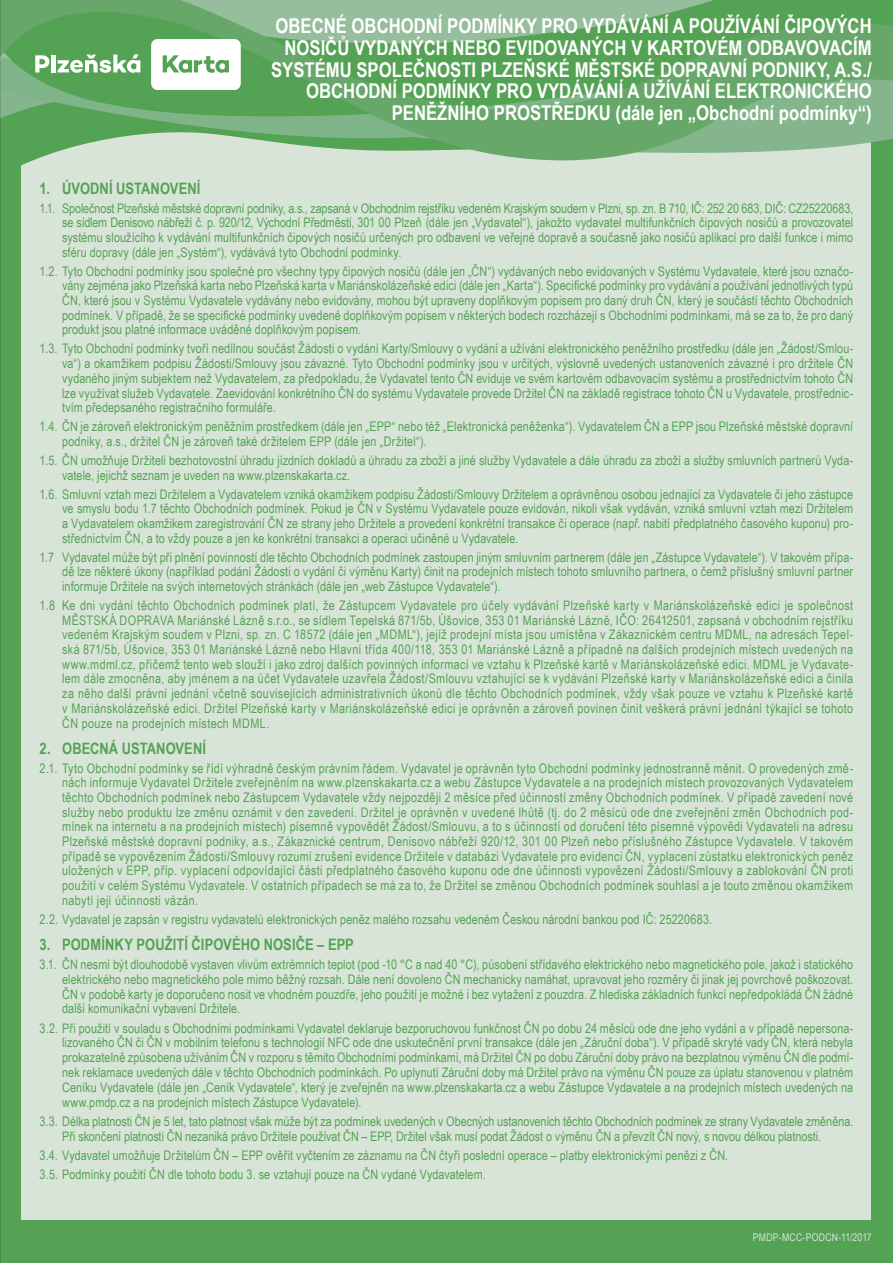
<style>
.page{position:relative;width:893px;height:1263px;background:#54a253}
.page>*{position:absolute;margin:0;border:0;box-sizing:border-box;transform-origin:0 0}
.t1{font:700 20.4px/21.8px "Arial Narrow";color:#fff;text-align:right}
.Styl_odstavce1{font:700 15.75px "Arial Narrow";letter-spacing:.005em;color:#54a253}
.t2{font:13.2px/14.7px "Arial Narrow";letter-spacing:.005em;color:#54a253;text-align:justify}
.t3{font:10.5px "Arial Narrow";letter-spacing:.015em;color:#d9e4d9}
</style>
<div class="page">
<div style="left:22px;top:16px;width:849px;height:1204px;background:#d9e4d9"></div>
<svg style="left:1px;top:0;width:892px;height:161px;background:#71ae74"></svg>
<svg style="left:151px;top:39px;width:90px;height:51px;background:#e6f1e6"></svg>
<svg style="left:35px;top:55px;width:14px;height:17px"></svg>
<hr style="left:51px;top:55px;width:4px;height:17px;background:#fff">
<svg style="left:57px;top:54px;width:83px;height:19px;background:#a2cca1"></svg>
<hr style="left:0;top:0;width:1px;height:1263px;background:#d1d2d4">
<p class="t1" style="left:271px;top:14px;width:602px">OBECNÉ OBCHODNÍ PODMÍNKY PRO VYDÁVÁNÍ A POUŽÍVÁNÍ ČIPOVÝCH NOSIČŮ VYDANÝCH NEBO EVIDOVANÝCH V KARTOVÉM ODBAVOVACÍM SYSTÉMU SPOLEČNOSTI PLZEŇSKÉ MĚSTSKÉ DOPRAVNÍ PODNIKY, A.S./ OBCHODNÍ PODMÍNKY PRO VYDÁVÁNÍ A UŽÍVÁNÍ ELEKTRONICKÉHO PENĚŽNÍHO PROSTŘEDKU (dále jen „Obchodní podmínky“)</p>
<p class="Styl_odstavce1" style="left:40px;top:176px;width:162px">1. ÚVODNÍ USTANOVENÍ</p>
<p class="t2" style="left:62px;top:200px;width:793px;text-indent:-22px">1.1. Společnost Plzeňské městské dopravní podniky, a.s., zapsaná v Obchodním rejstříku vedeném Krajským soudem v Plzni, sp. zn. B 710, IČ: 252 20 683, DIČ: CZ25220683, se sídlem Denisovo nábřeží č. p. 920/12, Východní Předměstí, 301 00 Plzeň (dále jen „Vydavatel“), jakožto vydavatel multifunkčních čipových nosičů a provozovatel systému sloužícího k vydávání multifunkčních čipových nosičů určených pro odbavení ve veřejné dopravě a současně jako nosičů aplikací pro další funkce i mimo sféru dopravy (dále jen „Systém“), vydávává tyto Obchodní podmínky.</p>
<p class="t2" style="left:62px;top:263px;width:793px;text-indent:-22px">1.2. Tyto Obchodní podmínky jsou společné pro všechny typy čipových nosičů (dále jen „ČN“) vydávaných nebo evidovaných v Systému Vydavatele, které jsou označo&shy;vány zejména jako Plzeňská karta nebo Plzeňská karta v Mariánskolázeňské edici (dále jen „Karta“). Specifické podmínky pro vydávání a používání jednotlivých typů ČN, které jsou v Systému Vydavatele vydávány nebo evidovány, mohou být upraveny doplňkovým popisem pro daný druh ČN, který je součástí těchto Obchodních podmínek. V případě, že se specifické podmínky uvedené doplňkovým popisem v některých bodech rozcházejí s Obchodními podmínkami, má se za to, že pro daný produkt jsou platné informace uváděné doplňkovým popisem.</p>
<p class="t2" style="left:62px;top:341px;width:793px;text-indent:-22px">1.3. Tyto Obchodní podmínky tvoří nedílnou součást Žádosti o vydání Karty/Smlouvy o vydání a užívání elektronického peněžního prostředku (dále jen „Žádost/Smlou&shy;va“) a okamžikem podpisu Žádosti/Smlouvy jsou závazné. Tyto Obchodní podmínky jsou v určitých, výslovně uvedených ustanoveních závazné i pro držitele ČN vydaného jiným subjektem než Vydavatelem, za předpokladu, že Vydavatel tento ČN eviduje ve svém kartovém odbavovacím systému a prostřednictvím tohoto ČN lze využívat služeb Vydavatele. Zaevidování konkrétního ČN do systému Vydavatele provede Držitel ČN na základě registrace tohoto ČN u Vydavatele, prostřednic&shy;tvím předepsaného registračního formuláře.</p>
<p class="t2" style="left:62px;top:419px;width:793px;text-indent:-22px">1.4. ČN je zároveň elektronickým peněžním prostředkem (dále jen „EPP“ nebo též „Elektronická peněženka“). Vydavatelem ČN a EPP jsou Plzeňské městské dopravní podniky, a.s., držitel ČN je zároveň také držitelem EPP (dále jen „Držitel“).</p>
<p class="t2" style="left:62px;top:452px;width:793px;text-indent:-22px">1.5. ČN umožňuje Držiteli bezhotovostní úhradu jízdních dokladů a úhradu za zboží a jiné služby Vydavatele a dále úhradu za zboží a služby smluvních partnerů Vyda&shy;vatele, jejichž seznam je uveden na www.plzenskakarta.cz.</p>
<p class="t2" style="left:62px;top:486px;width:793px;text-indent:-22px">1.6. Smluvní vztah mezi Držitelem a Vydavatelem vzniká okamžikem podpisu Žádosti/Smlouvy Držitelem a oprávněnou osobou jednající za Vydavatele či jeho zástupce ve smyslu bodu 1.7 těchto Obchodních podmínek. Pokud je ČN v Systému Vydavatele pouze evidován, nikoli však vydáván, vzniká smluvní vztah mezi Držitelem a Vydavatelem okamžikem zaregistrování ČN ze strany jeho Držitele a provedení konkrétní transakce či operace (např. nabití předplatného časového kuponu) pro&shy;střednictvím ČN, a to vždy pouze a jen ke konkrétní transakci a operaci učiněné u Vydavatele.</p>
<p class="t2" style="left:62px;top:549px;width:793px;text-indent:-22px">1.7 Vydavatel může být při plnění povinností dle těchto Obchodních podmínek zastoupen jiným smluvním partnerem (dále jen „Zástupce Vydavatele“). V takovém přípa&shy;dě lze některé úkony (například podání Žádosti o vydání či výměnu Karty) činit na prodejních místech tohoto smluvního partnera, o čemž příslušný smluvní partner informuje Držitele na svých internetových stránkách (dále jen „web Zástupce Vydavatele“).</p>
<p class="t2" style="left:62px;top:597px;width:793px;text-indent:-22px">1.8 Ke dni vydání těchto Obchodních podmínek platí, že Zástupcem Vydavatele pro účely vydávání Plzeňské karty v Mariánskolázeňské edici je společnost MĚSTSKÁ DOPRAVA Mariánské Lázně s.r.o., se sídlem Tepelská 871/5b, Úšovice, 353 01 Mariánské Lázně, IČO: 26412501, zapsaná v obchodním rejstříku vedeném Krajským soudem v Plzni, sp. zn. C 18572 (dále jen „MDML“), jejíž prodejní místa jsou umístěna v Zákaznickém centru MDML, na adresách Tepel&shy;ská 871/5b, Úšovice, 353 01 Mariánské Lázně nebo Hlavní třída 400/118, 353 01 Mariánské Lázně a případně na dalších prodejních místech uvedených na www.mdml.cz, přičemž tento web slouží i jako zdroj dalších povinných informací ve vztahu k Plzeňské kartě v Mariánskolázeňské edici. MDML je Vydavate&shy;lem dále zmocněna, aby jménem a na účet Vydavatele uzavřela Žádost/Smlouvu vztahující se k vydávání Plzeňské karty v Mariánskolázeňské edici a činila za něho další právní jednání včetně souvisejících administrativních úkonů dle těchto Obchodních podmínek, vždy však pouze ve vztahu k Plzeňské kartě v Mariánskolázeňské edici. Držitel Plzeňské karty v Mariánskolázeňské edici je oprávněn a zároveň povinen činit veškerá právní jednání týkající se tohoto ČN pouze na prodejních místech MDML.</p>
<p class="Styl_odstavce1" style="left:40px;top:736px;width:168px">2. OBECNÁ USTANOVENÍ</p>
<p class="t2" style="left:62px;top:760px;width:793px;text-indent:-22px">2.1. Tyto Obchodní podmínky se řídí výhradně českým právním řádem. Vydavatel je oprávněn tyto Obchodní podmínky jednostranně měnit. O provedených změ&shy;nách informuje Vydavatel Držitele zveřejněním na www.plzenskakarta.cz a webu Zástupce Vydavatele a na prodejních místech provozovaných Vydavatelem těchto Obchodních podmínek nebo Zástupcem Vydavatele vždy nejpozději 2 měsíce před účinností změny Obchodních podmínek. V případě zavedení nové služby nebo produktu lze změnu oznámit v den zavedení. Držitel je oprávněn v uvedené lhůtě (tj. do 2 měsíců ode dne zveřejnění změn Obchodních pod&shy;mínek na internetu a na prodejních místech) písemně vypovědět Žádost/Smlouvu, a to s účinností od doručení této písemné výpovědi Vydavateli na adresu Plzeňské městské dopravní podniky, a.s., Zákaznické centrum, Denisovo nábřeží 920/12, 301 00 Plzeň nebo příslušného Zástupce Vydavatele. V takovém případě se vypovězením Žádosti/Smlouvy rozumí zrušení evidence Držitele v databázi Vydavatele pro evidenci ČN, vyplacení zůstatku elektronických peněz uložených v EPP, příp. vyplacení odpovídající části předplatného časového kuponu ode dne účinnosti vypovězení Žádosti/Smlouvy a zablokování ČN proti použití v celém Systému Vydavatele. V ostatních případech se má za to, že Držitel se změnou Obchodních podmínek souhlasí a je touto změnou okamžikem nabytí její účinnosti vázán.</p>
<p class="t2" style="left:40px;top:911px;width:674px">2.2. Vydavatel je zapsán v registru vydavatelů elektronických peněz malého rozsahu vedeném Českou národní bankou pod IČ: 25220683.</p>
<p class="Styl_odstavce1" style="left:40px;top:932px;width:316px">3. PODMÍNKY POUŽITÍ ČIPOVÉHO NOSIČE – EPP</p>
<p class="t2" style="left:62px;top:956px;width:793px;text-indent:-22px">3.1. ČN nesmí být dlouhodobě vystaven vlivům extrémních teplot (pod -10 °C a nad 40 °C), působení střídavého elektrického nebo magnetického pole, jakož i statického elektrického nebo magnetického pole mimo běžný rozsah. Dále není dovoleno ČN mechanicky namáhat, upravovat jeho rozměry či jinak jej povrchově poškozovat.<br>ČN v podobě karty je doporučeno nosit ve vhodném pouzdře, jeho použití je možné i bez vytažení z pouzdra. Z hlediska základních funkcí nepředpokládá ČN žádné další komunikační vybavení Držitele.</p>
<p class="t2" style="left:62px;top:1020px;width:793px;text-indent:-22px">3.2. Při použití v souladu s Obchodními podmínkami Vydavatel deklaruje bezporuchovou funkčnost ČN po dobu 24 měsíců ode dne jeho vydání a v případě nepersona&shy;lizovaného ČN či ČN v mobilním telefonu s technologií NFC ode dne uskutečnění první transakce (dále jen „Záruční doba“). V případě skryté vady ČN, která nebyla prokazatelně způsobena užíváním ČN v rozporu s těmito Obchodními podmínkami, má Držitel ČN po dobu Záruční doby právo na bezplatnou výměnu ČN dle podmí&shy;nek reklamace uvedených dále v těchto Obchodních podmínkách. Po uplynutí Záruční doby má Držitel právo na výměnu ČN pouze za úplatu stanovenou v platném Ceníku Vydavatele (dále jen „Ceník Vydavatele“, který je zveřejněn na www.plzenskakarta.cz a webu Zástupce Vydavatele a na prodejních místech uvedených na www.pmdp.cz a na prodejních místech Zástupce Vydavatele).</p>
<p class="t2" style="left:62px;top:1113px;width:793px;text-indent:-22px">3.3. Délka platnosti ČN je 5 let, tato platnost však může být za podmínek uvedených v Obecných ustanoveních těchto Obchodních podmínek ze strany Vydavatele změněna.<br>Při skončení platnosti ČN nezaniká právo Držitele používat ČN – EPP, Držitel však musí podat Žádost o výměnu ČN a převzít ČN nový, s novou délkou platnosti.</p>
<p class="t2" style="left:40px;top:1147px;width:690px">3.4. Vydavatel umožňuje Držitelům ČN – EPP ověřit vyčtením ze záznamu na ČN čtyři poslední operace – platby elektronickými penězi z ČN.</p>
<p class="t2" style="left:40px;top:1166px;width:448px">3.5. Podmínky použití ČN dle tohoto bodu 3. se vztahují pouze na ČN vydané Vydavatelem.</p>
<p class="t3" style="left:753px;top:1229px;width:120px">PMDP-MCC-PODCN-11/2017</p>
</div>
